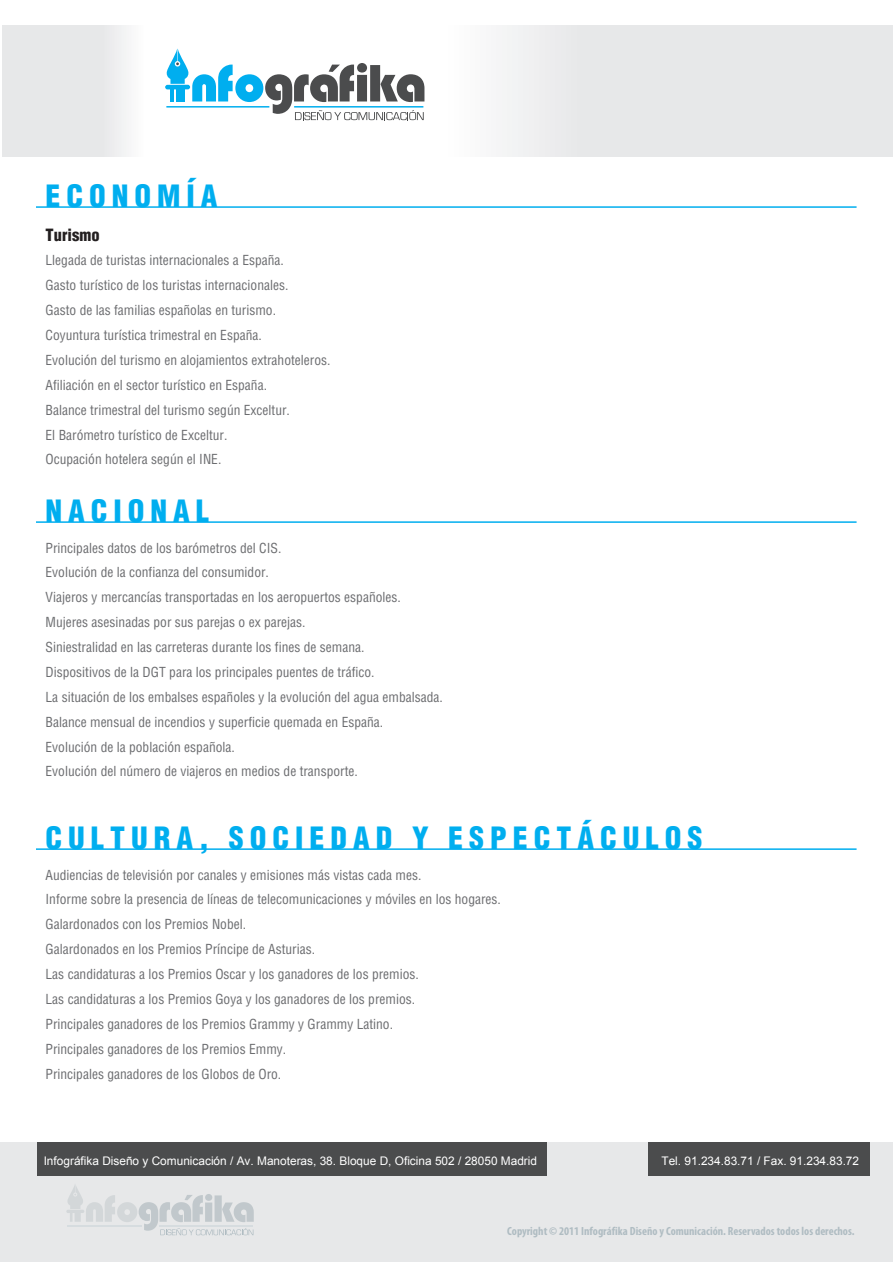
<style>
.page{position:relative;width:893px;height:1263px;background:#fff}
.page>*{position:absolute;margin:0;border:0;box-sizing:border-box;transform-origin:0 0}
.t1{font:900 condensed 30px "Helvetica";letter-spacing:.2em;color:#00aeef}
.t2{font:900 condensed 16.5px "Helvetica";color:#231f20}
.t3{font:condensed 13.5px/24.9px "Helvetica";color:#6c6d70}
.t4{font:11.85px "Arial";color:#fff}
.t5{font:700 condensed 11.85px "Myriad Pro";color:#afbcc2}
</style>
<div class="page">
<div style="left:445px;top:25px;width:447px;height:131px;background:linear-gradient(to right,#f3f3f4,#e2e3e4)"></div>
<div style="left:3px;top:25px;width:142px;height:131px;background:linear-gradient(to right,#e2e3e4,#f3f3f4)"></div>
<div style="left:0;top:1142px;width:893px;height:120px;background:#e7e8e9"></div>
<hr style="left:166px;top:106px;width:103px;height:2px;background:#00aeef">
<svg style="left:167px;top:48px;width:257px;height:72px"></svg>
<svg style="left:66px;top:1185px;width:188px;height:50px"></svg>
<div style="left:649px;top:1142px;width:221px;height:34px;background:#4b4c4d"></div>
<div style="left:37px;top:1142px;width:509px;height:34px;background:#4b4c4d"></div>
<hr style="left:36px;top:206px;width:820px;height:2px;background:#00aeef">
<hr style="left:36px;top:521px;width:820px;height:2px;background:#00aeef">
<hr style="left:36px;top:848px;width:820px;height:2px;background:#00aeef">
<p class="t1" style="left:46px;top:177px;width:174px">ECONOMÍA</p>
<p class="t2" style="left:46px;top:224px;width:56px">Turismo</p>
<p class="t3" style="left:46px;top:248px;width:286px">Llegada de turistas internacionales a España.<br>Gasto turístico de los turistas internacionales.<br>Gasto de las familias españolas en turismo.<br>Coyuntura turística trimestral en España.<br>Evolución del turismo en alojamientos extrahoteleros.<br>Afiliación en el sector turístico en España.<br>Balance trimestral del turismo según Exceltur.<br>El Barómetro turístico de Exceltur.<br>Ocupación hotelera según el INE.</p>
<p class="t1" style="left:46px;top:492px;width:165px">NACIONAL</p>
<p class="t3" style="left:46px;top:535px;width:399px">Principales datos de los barómetros del CIS.<br>Evolución de la confianza del consumidor.<br>Viajeros y mercancías transportadas en los aeropuertos españoles.<br>Mujeres asesinadas por sus parejas o ex parejas.<br>Siniestralidad en las carreteras durante los fines de semana.<br>Dispositivos de la DGT para los principales puentes de tráfico.<br>La situación de los embalses españoles y la evolución del agua embalsada.<br>Balance mensual de incendios y superficie quemada en España.<br>Evolución de la población española.<br>Evolución del número de viajeros en medios de transporte.</p>
<p class="t1" style="left:46px;top:819px;width:659px">CULTURA, SOCIEDAD Y ESPECTÁCULOS</p>
<p class="t3" style="left:46px;top:862px;width:457px">Audiencias de televisión por canales y emisiones más vistas cada mes.<br>Informe sobre la presencia de líneas de telecomunicaciones y móviles en los hogares.<br>Galardonados con los Premios Nobel.<br>Galardonados en los Premios Príncipe de Asturias.<br>Las candidaturas a los Premios Oscar y los ganadores de los premios.<br>Las candidaturas a los Premios Goya y los ganadores de los premios.<br>Principales ganadores de los Premios Grammy y Grammy Latino.<br>Principales ganadores de los Premios Emmy.<br>Principales ganadores de los Globos de Oro.</p>
<p class="t4" style="left:44px;top:1154px;width:495px">Infográfika Diseño y Comunicación / Av. Manoteras, 38. Bloque D, Oficina 502 / 28050 Madrid</p>
<p class="t4" style="left:661px;top:1154px;width:199px">Tel. 91.234.83.71 / Fax. 91.234.83.72</p>
<p class="t5" style="left:507px;top:1224px;width:349px">Copyright © 2011 Infográfika Diseño y Comunicación. Reservados todos los derechos.</p>
</div>
